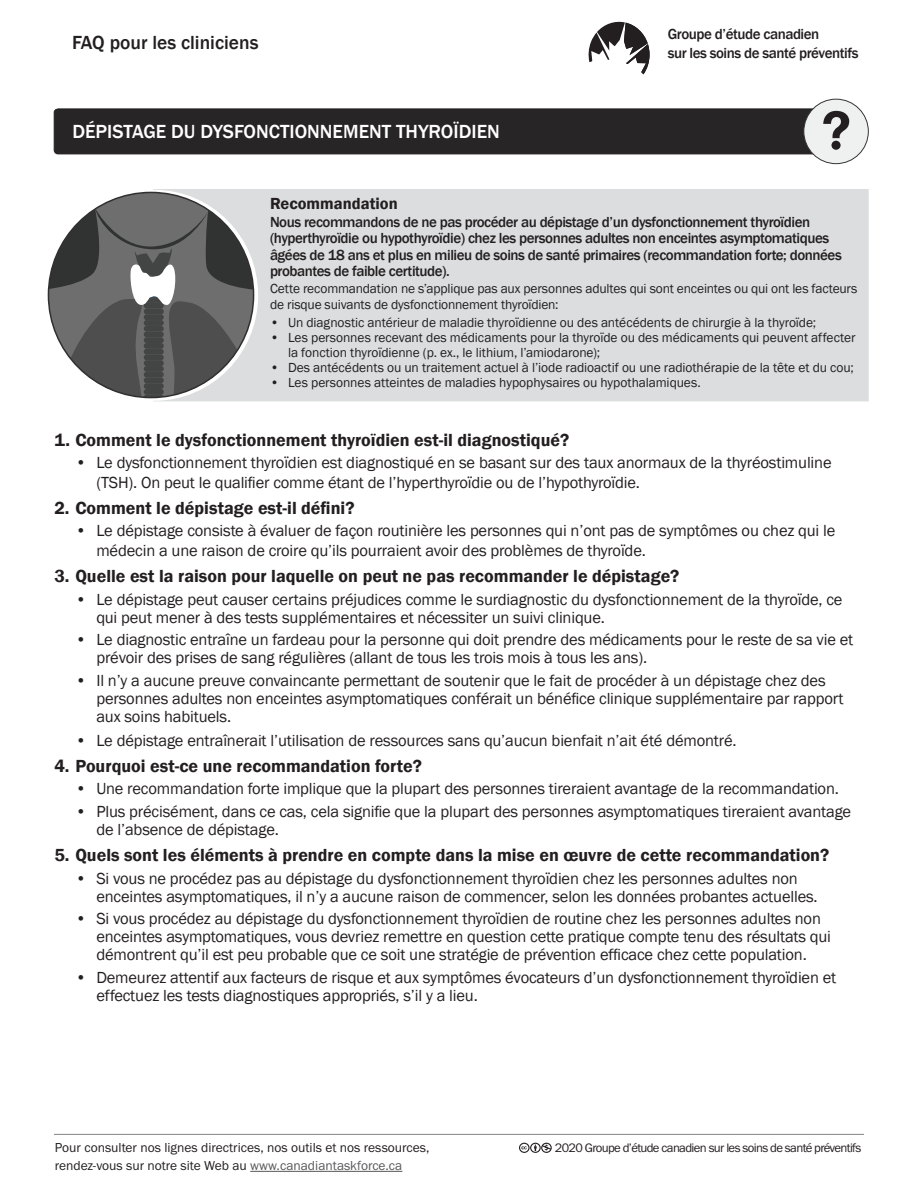
<style>
.page{position:relative;width:918px;height:1188px;background:#fff}
.page>*{position:absolute;margin:0;border:0;box-sizing:border-box;transform-origin:0 0}
.t1{font:500 19.5px "Franklin Gothic";color:#fff}
.t2{font:500 19.5px "Franklin Gothic";color:#231f20}
.t3{font:600 18px "Franklin Gothic";color:#231f20}
.t4{font:16.5px/18px "Franklin Gothic";letter-spacing:-.01em;color:#231f20}
.Body{font:600 16.5px "Franklin Gothic";color:#231f20}
.Body-2{font:500 15px/16.5px "Franklin Gothic";letter-spacing:-.03em;color:#231f20}
.Body-3{font:13.5px/16.5px "Franklin Gothic";letter-spacing:-.01em;color:#231f20}
.t5{font:13.5px "Franklin Gothic URW Boo";color:#231f20}
.t6{font:12.75px "Franklin Gothic URW Boo";letter-spacing:-.05em;color:#231f20}
.s1{font-family:"Myriad Pro";font-weight:700;font-size:7.5px}
.s2{color:#57585a}
</style>
<div class="page">
<hr style="left:54px;top:1134px;width:810px;height:1px;background:#808285">
<svg style="left:588px;top:21px;width:62px;height:53px"></svg>
<div style="left:153px;top:189px;width:716px;height:212px;background:#dbddde"></div>
<div style="left:54px;top:109px;width:777px;height:45px;background:#282526;border-radius:4px"></div>
<div style="left:54px;top:109px;width:778px;height:45px;border:1px solid #231f20;border-radius:4px"></div>
<div style="left:804px;top:99px;width:64px;height:65px;background:#eff1f1;border-radius:50%"></div>
<div style="left:804px;top:99px;width:64px;height:65px;border:1px solid #363536;border-radius:50%"></div>
<svg style="left:823px;top:111px;width:26px;height:27px"></svg>
<div style="left:831px;top:141px;width:10px;height:9px;background:#231f20;border-radius:50%"></div>
<svg style="left:48px;top:192px;width:206px;height:206px"></svg>
<svg style="left:519px;top:1142px;width:33px;height:11px"></svg>
<hr style="left:250px;top:1171px;width:152px;height:1px;background:#57585a">
<h1 class="t2" style="left:72px;top:31px;width:188px">FAQ pour les cliniciens</h1>
<h1 class="t1" style="left:72px;top:120px;width:429px">DÉPISTAGE DU DYSFONCTIONNEMENT THYROÏDIEN</h1>
<p class="Body" style="left:270px;top:193px;width:129px">Recommandation</p>
<p class="Body-2" style="left:668px;top:24px;width:192px;line-height:19.5px">Groupe d’étude canadien<br>sur les soins de santé préventifs</p>
<p class="Body-2" style="left:270px;top:214px;width:573px">Nous recommandons de ne pas procéder au dépistage d’un dysfonctionnement thyroïdien (hyperthyroïdie ou hypothyroïdie) chez les personnes adultes non enceintes asymptomatiques âgées de 18 ans et plus en milieu de soins de santé primaires (recommandation forte; données probantes de faible certitude).</p>
<p class="Body-3" style="left:270px;top:280px;width:589px">Cette recommandation ne s’applique pas aux personnes adultes qui sont enceintes ou qui ont les facteurs de risque suivants de dysfonctionnement thyroïdien:</p>
<p class="Body-3" style="left:270px;top:315px;width:548px">• Un diagnostic antérieur de maladie thyroïdienne ou des antécédents de chirurgie à la thyroïde;</p>
<p class="Body-3" style="left:288px;top:330px;width:569px;line-height:15px;text-indent:-18px">• Les personnes recevant des médicaments pour la thyroïde ou des médicaments qui peuvent affecter la fonction thyroïdienne (p. ex., le lithium, l’amiodarone);</p>
<p class="Body-3" style="left:270px;top:360px;width:585px">• Des antécédents ou un traitement actuel à l’iode radioactif ou une radiothérapie de la tête et du cou;</p>
<p class="Body-3" style="left:270px;top:375px;width:432px">• Les personnes atteintes de maladies hypophysaires ou hypothalamiques.</p>
<p class="t3" style="left:54px;top:428px;width:516px">1. Comment le dysfonctionnement thyroïdien est-il diagnostiqué?</p>
<p class="t4" style="left:96px;top:453px;width:737px;line-height:19.5px;text-indent:-21px">• Le dysfonctionnement thyroïdien est diagnostiqué en se basant sur des taux anormaux de la thyréostimuline (TSH). On peut le qualifier comme étant de l’hyperthyroïdie ou de l’hypothyroïdie.</p>
<p class="t3" style="left:54px;top:497px;width:302px">2. Comment le dépistage est-il défini?</p>
<p class="t4" style="left:96px;top:521px;width:740px;line-height:19.8px;text-indent:-21px">• Le dépistage consiste à évaluer de façon routinière les personnes qui n’ont pas de symptômes ou chez qui le médecin a une raison de croire qu’ils pourraient avoir des problèmes de thyroïde.</p>
<p class="t3" style="left:54px;top:565px;width:627px">3. Quelle est la raison pour laquelle on peut ne pas recommander le dépistage?</p>
<p class="t4" style="left:96px;top:590px;width:748px;text-indent:-21px">• Le dépistage peut causer certains préjudices comme le surdiagnostic du dysfonctionnement de la thyroïde, ce qui peut mener à des tests supplémentaires et nécessiter un suivi clinique.</p>
<p class="t4" style="left:96px;top:631px;width:758px;text-indent:-21px">• Le diagnostic entraîne un fardeau pour la personne qui doit prendre des médicaments pour le reste de sa vie et prévoir des prises de sang régulières (allant de tous les trois mois à tous les ans).</p>
<p class="t4" style="left:96px;top:671px;width:749px;text-indent:-21px">• Il n’y a aucune preuve convaincante permettant de soutenir que le fait de procéder à un dépistage chez des personnes adultes non enceintes asymptomatiques conférait un bénéfice clinique supplémentaire par rapport aux soins habituels.</p>
<p class="t4" style="left:75px;top:732px;width:663px">• Le dépistage entraînerait l’utilisation de ressources sans qu’aucun bienfait n’ait été démontré.</p>
<p class="t3" style="left:54px;top:755px;width:369px">4. Pourquoi est-ce une recommandation forte?</p>
<p class="t4" style="left:75px;top:780px;width:765px">• Une recommandation forte implique que la plupart des personnes tireraient avantage de la recommandation.</p>
<p class="t4" style="left:96px;top:803px;width:756px;text-indent:-21px">• Plus précisément, dans ce cas, cela signifie que la plupart des personnes asymptomatiques tireraient avantage de l’absence de dépistage.</p>
<p class="t3" style="left:54px;top:844px;width:777px">5. Quels sont les éléments à prendre en compte dans la mise en œuvre de cette recommandation?</p>
<p class="t4" style="left:96px;top:869px;width:723px;text-indent:-21px">• Si vous ne procédez pas au dépistage du dysfonctionnement thyroïdien chez les personnes adultes non enceintes asymptomatiques, il n’y a aucune raison de commencer, selon les données probantes actuelles.</p>
<p class="t4" style="left:96px;top:910px;width:736px;text-indent:-21px">• Si vous procédez au dépistage du dysfonctionnement thyroïdien de routine chez les personnes adultes non enceintes asymptomatiques, vous devriez remettre en question cette pratique compte tenu des résultats qui démontrent qu’il est peu probable que ce soit une stratégie de prévention efficace chez cette population.</p>
<p class="t4" style="left:96px;top:968px;width:741px;text-indent:-21px">• Demeurez attentif aux facteurs de risque et aux symptômes évocateurs d’un dysfonctionnement thyroïdien et effectuez les tests diagnostiques appropriés, s’il y a lieu.</p>
<p class="t5" style="left:55px;top:1139px;width:376px">Pour consulter nos lignes directrices, nos outils et nos ressources,</p>
<p class="t6" style="left:544px;top:1140px;width:318px"><span class="s1">$</span> 2020 Groupe d’étude canadien sur les soins de santé préventifs</p>
<p class="t5" style="left:55px;top:1157px;width:349px">rendez-vous sur notre site Web au <span class="s2">www.canadiantaskforce.ca</span></p>
</div>
